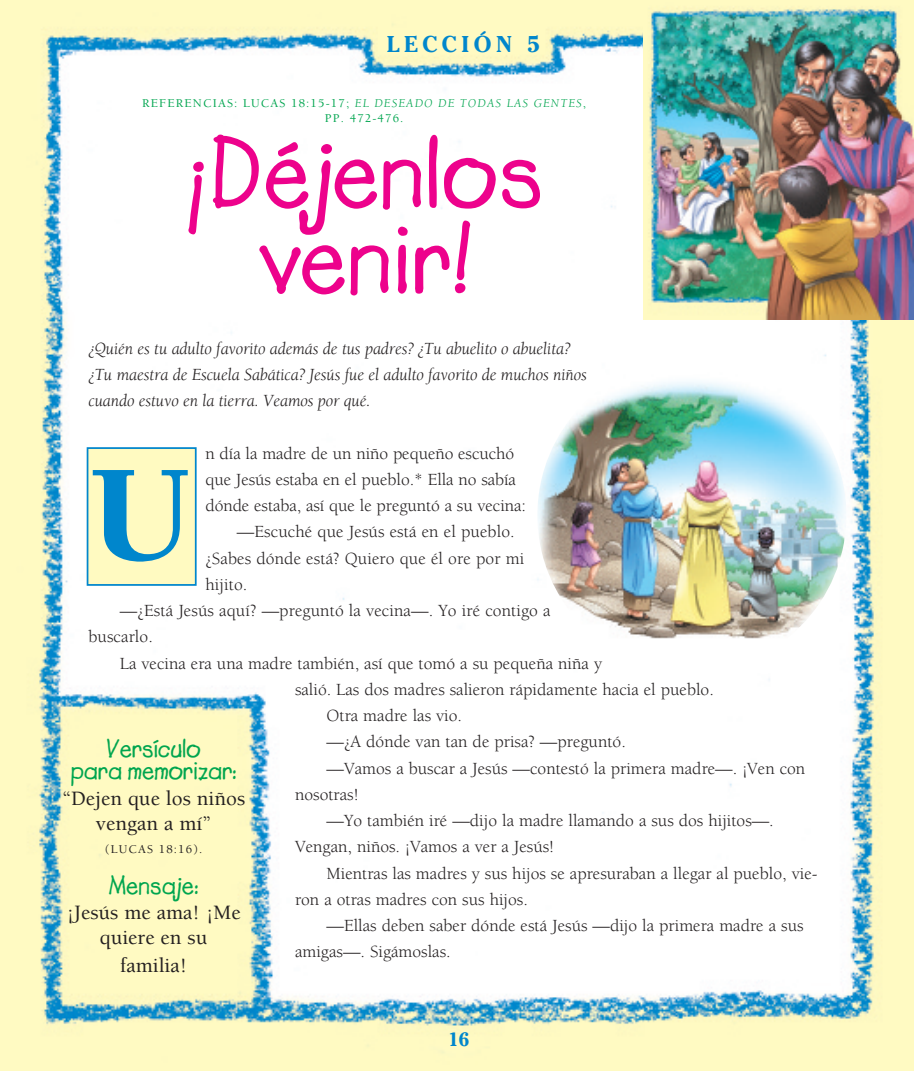
<style>
.page{position:relative;width:914px;height:1071px;background:#fff}
.page>*{position:absolute;margin:0;border:0;box-sizing:border-box;transform-origin:0 0}
.t1{font:900 140px "Berkeley";color:#0086cc}
.t2{font:700 101.5px/85.8px "Lemonade";color:#ed028c;text-align:center}
.t3{font:700 26.25px/22.8px "Lemonade";letter-spacing:-.015em;color:#00a54f;text-align:center}
.t4{font:700 22.75px "Cheltenham";letter-spacing:.2em;color:#0086cc}
.t5{font:500 21px/25.2px "Berkeley";color:#231f20;text-align:center}
.t6{font:700 19.25px "Cheltenham";color:#0086cc}
.t7{font:17.5px "Berkeley";color:#231f20}
.t8{font:italic 17.5px/26.2px "Berkeley";letter-spacing:-.01em;color:#231f20}
.t9{font:500 12.25px/15.8px "Berkeley";letter-spacing:.095em;color:#00a54f;text-align:center}
.t10{font:500 12.25px "Berkeley";letter-spacing:.095em;color:#231f20}
.s1{font-weight:400;font-style:italic}
</style>
<div class="page">
<img style="left:0;top:0;width:914px;height:1071px">
<div style="left:537px;top:359px;width:309px;height:312px;background:#fff;border-radius:50%"></div>
<img style="left:537px;top:372px;width:309px;height:287px">
<img style="left:643px;top:2px;width:270px;height:317px">
<div style="left:88px;top:448px;width:108px;height:137px;background:#fffac1"></div>
<div style="left:87px;top:447px;width:110px;height:139px;border:2px solid #0086cc"></div>
<h3 class="t4" style="left:387px;top:36px;width:154px">LECCIÓN 5</h3>
<p class="t9" style="left:142px;top:96px;width:445px">REFERENCIAS: LUCAS 18:15-17; <span class="s1">EL DESEADO DE TODAS LAS GENTES</span>,<br>PP. 472-476.</p>
<h2 class="t2" style="left:185px;top:128px;width:359px">¡Déjenlos venir!</h2>
<p class="t8" style="left:88px;top:337px;width:500px">¿Quién es tu adulto favorito además de tus padres? ¿Tu abuelito o abuelita? ¿Tu maestra de Escuela Sabática? Jesús fue el adulto favorito de muchos niños cuando estuvo en la tierra. Veamos por qué.</p>
<p class="t7" style="left:205px;top:446px;width:310px">n día la madre de un niño pequeño escuchó</p>
<p class="t7" style="left:205px;top:473px;width:312px">que Jesús estaba en el pueblo.* Ella no sabía</p>
<p class="t7" style="left:205px;top:499px;width:322px">dónde estaba, así que le preguntó a su vecina:</p>
<p class="t7" style="left:237px;top:525px;width:279px">—Escuché que Jesús está en el pueblo.</p>
<p class="t7" style="left:205px;top:551px;width:320px">¿Sabes dónde está? Quiero que él ore por mi</p>
<p class="t7" style="left:205px;top:578px;width:43px">hijito.</p>
<p class="t7" style="left:120px;top:604px;width:432px">—¿Está Jesús aquí? —preguntó la vecina—. Yo iré contigo a</p>
<p class="t7" style="left:88px;top:630px;width:66px">buscarlo.</p>
<p class="t7" style="left:120px;top:656px;width:483px">La vecina era una madre también, así que tomó a su pequeña niña y</p>
<p class="t7" style="left:295px;top:683px;width:420px">salió. Las dos madres salieron rápidamente hacia el pueblo.</p>
<p class="t7" style="left:326px;top:709px;width:137px">Otra madre las vio.</p>
<p class="t7" style="left:326px;top:735px;width:301px">—¿A dónde van tan de prisa? —preguntó.</p>
<p class="t7" style="left:326px;top:761px;width:480px">—Vamos a buscar a Jesús —contestó la primera madre—. ¡Ven con</p>
<p class="t7" style="left:295px;top:788px;width:65px">nosotras!</p>
<p class="t7" style="left:326px;top:814px;width:448px">—Yo también iré —dijo la madre llamando a sus dos hijitos—.</p>
<p class="t7" style="left:295px;top:840px;width:261px">Vengan, niños. ¡Vamos a ver a Jesús!</p>
<p class="t7" style="left:326px;top:866px;width:492px">Mientras las madres y sus hijos se apresuraban a llegar al pueblo, vie-</p>
<p class="t7" style="left:295px;top:893px;width:234px">ron a otras madres con sus hijos.</p>
<p class="t7" style="left:326px;top:919px;width:478px">—Ellas deben saber dónde está Jesús —dijo la primera madre a sus</p>
<p class="t7" style="left:295px;top:945px;width:157px">amigas—. Sigámoslas.</p>
<h1 class="t1" style="left:91px;top:460px;width:103px">U</h1>
<h3 class="t3" style="left:70px;top:736px;width:168px">Versículo<br>para memorizar:</h3>
<p class="t5" style="left:62px;top:787px;width:184px">“Dejen que los niños vengan a mí”</p>
<p class="t10" style="left:105px;top:844px;width:99px">(LUCAS 18:16).</p>
<h3 class="t3" style="left:108px;top:873px;width:92px">Mensaje:</h3>
<p class="t5" style="left:67px;top:902px;width:175px">¡Jesús me ama! ¡Me quiere en su</p>
<p class="t5" style="left:120px;top:955px;width:68px">familia!</p>
<p class="t6" style="left:448px;top:1033px;width:23px">16</p>
</div>
